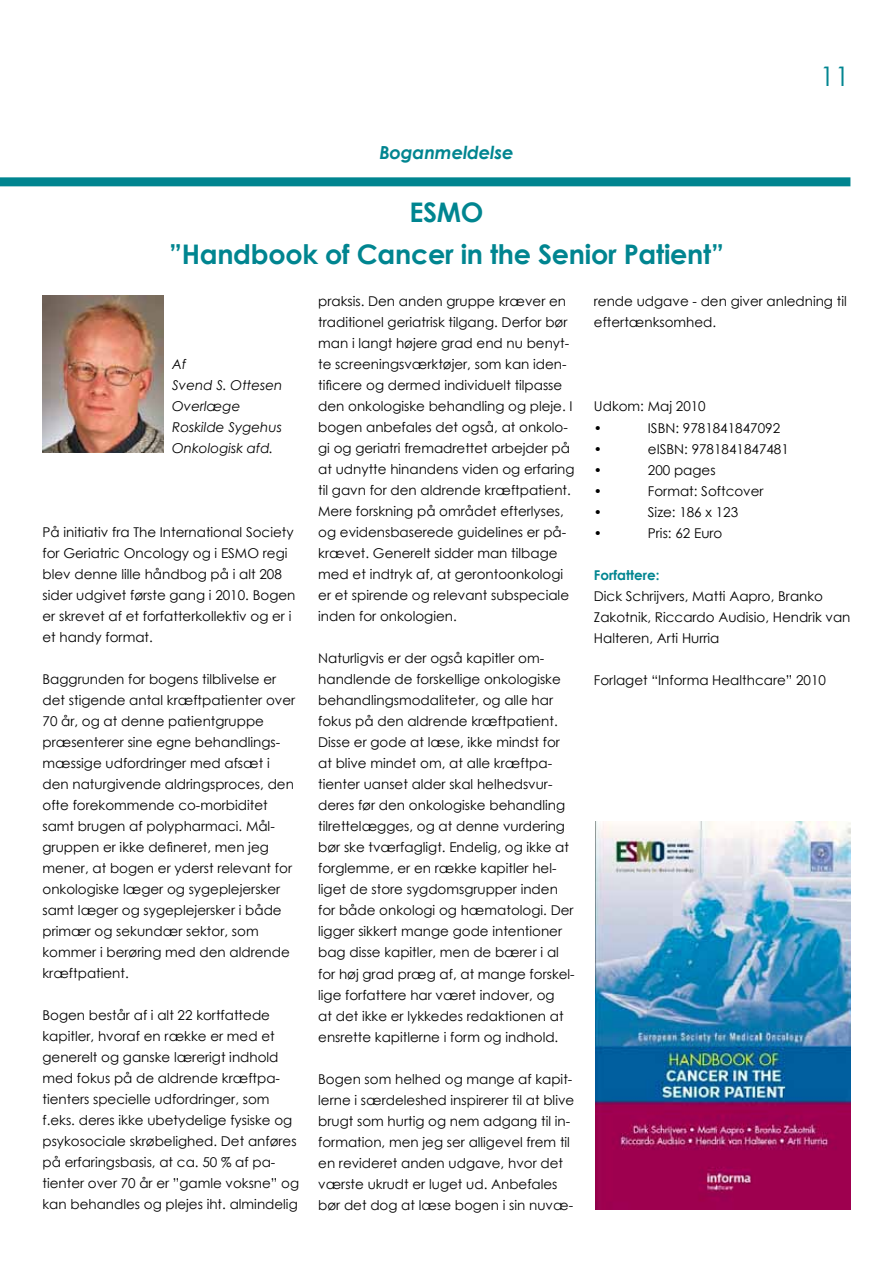
<style>
.page{position:relative;width:893px;height:1263px;background:#fff}
.page>*{position:absolute;margin:0;border:0;box-sizing:border-box;transform-origin:0 0}
.t1{font:700 27px/42px "Century Gothic";letter-spacing:-.01em;color:#008590;text-align:center}
.t2{font:27px "Century Gothic";color:#008590}
.t3{font:italic 700 18px "Century Gothic";letter-spacing:-.01em;color:#008590}
.t4{font:13.5px/21px "Century Gothic";color:#000}
.t5{font:italic 13.5px/21px "Century Gothic";color:#000}
.t6{font:700 13.5px "Century Gothic";color:#008590}
</style>
<div class="page">
<div style="left:0;top:177px;width:850px;height:9px;background:#008590"></div>
<img style="left:43px;top:296px;width:121px;height:156px">
<img style="left:595px;top:822px;width:255px;height:388px">
<h2 class="t3" style="left:379px;top:139px;width:136px">Boganmeldelse</h2>
<h1 class="t1" style="left:169px;top:190px;width:556px">ESMO<br>”Handbook of Cancer in the Senior Patient”</h1>
<h1 class="t2" style="left:820px;top:58px;width:31px">11</h1>
<p class="t5" style="left:172px;top:353px;width:112px">Af<br>Svend S. Ottesen<br>Overlæge<br>Roskilde Sygehus<br>Onkologisk afd.</p>
<p class="t4" style="left:43px;top:521px;width:254px">På initiativ fra The International Society for Geriatric Oncology og i ESMO regi blev denne lille håndbog på i alt 208 sider udgivet første gang i 2010. Bogen er skrevet af et forfatterkollektiv og er i et handy format.</p>
<p class="t4" style="left:43px;top:668px;width:254px">Baggrunden for bogens tilblivelse er det stigende antal kræftpatienter over 70 år, og at denne patientgruppe præsenterer sine egne behandlings&shy;mæssige udfordringer med afsæt i den naturgivende aldringsproces, den ofte forekommende co-morbiditet samt brugen af polypharmaci. Mål&shy;gruppen er ikke defineret, men jeg mener, at bogen er yderst relevant for onkologiske læger og sygeplejersker samt læger og sygeplejersker i både primær og sekundær sektor, som kommer i berøring med den aldrende kræftpatient.</p>
<p class="t4" style="left:43px;top:1005px;width:258px">Bogen består af i alt 22 kortfattede kapitler, hvoraf en række er med et generelt og ganske lærerigt indhold med fokus på de aldrende kræftpa&shy;tienters specielle udfordringer, som f.eks. deres ikke ubetydelige fysiske og psykosociale skrøbelighed. Det anføres på erfaringsbasis, at ca. 50 % af pa&shy;tienter over 70 år er ”gamle voksne” og kan behandles og plejes iht. almindelig</p>
<p class="t4" style="left:318px;top:291px;width:258px">praksis. Den anden gruppe kræver en traditionel geriatrisk tilgang. Derfor bør man i langt højere grad end nu benyt&shy;te screeningsværktøjer, som kan iden&shy;tificere og dermed individuelt tilpasse den onkologiske behandling og pleje. I bogen anbefales det også, at onkolo&shy;gi og geriatri fremadrettet arbejder på at udnytte hinandens viden og erfaring til gavn for den aldrende kræftpatient.<br>Mere forskning på området efterlyses, og evidensbaserede guidelines er på&shy;krævet. Generelt sidder man tilbage med et indtryk af, at gerontoonkologi er et spirende og relevant subspeciale inden for onkologien.</p>
<p class="t4" style="left:318px;top:648px;width:258px">Naturligvis er der også kapitler om&shy;handlende de forskellige onkologiske behandlingsmodaliteter, og alle har fokus på den aldrende kræftpatient.<br>Disse er gode at læse, ikke mindst for at blive mindet om, at alle kræftpa&shy;tienter uanset alder skal helhedsvur&shy;deres før den onkologiske behandling tilrettelægges, og at denne vurdering bør ske tværfagligt. Endelig, og ikke at forglemme, er en række kapitler hel&shy;liget de store sygdomsgrupper inden for både onkologi og hæmatologi. Der ligger sikkert mange gode intentioner bag disse kapitler, men de bærer i al for høj grad præg af, at mange forskel&shy;lige forfattere har været indover, og<br>at det ikke er lykkedes redaktionen at ensrette kapitlerne i form og indhold.</p>
<p class="t4" style="left:318px;top:1068px;width:258px">Bogen som helhed og mange af kapit&shy;lerne i særdeleshed inspirerer til at blive brugt som hurtig og nem adgang til in&shy;formation, men jeg ser alligevel frem til en revideret anden udgave, hvor det værste ukrudt er luget ud. Anbefales bør det dog at læse bogen i sin nuvæ-</p>
<p class="t4" style="left:594px;top:291px;width:254px">rende udgave - den giver anledning til eftertænksomhed.</p>
<p class="t4" style="left:594px;top:396px;width:113px">Udkom: Maj 2010 •</p>
<p class="t4" style="left:648px;top:417px;width:134px">ISBN: 9781841847092</p>
<p class="t4" style="left:594px;top:438px;width:10px">•</p>
<p class="t4" style="left:648px;top:438px;width:142px">eISBN: 9781841847481</p>
<p class="t4" style="left:594px;top:459px;width:10px">•</p>
<p class="t4" style="left:648px;top:459px;width:69px">200 pages</p>
<p class="t4" style="left:594px;top:480px;width:10px">•</p>
<p class="t4" style="left:648px;top:480px;width:117px">Format: Softcover</p>
<p class="t4" style="left:594px;top:501px;width:10px">•</p>
<p class="t4" style="left:648px;top:501px;width:92px">Size: 186 x 123</p>
<p class="t4" style="left:594px;top:522px;width:10px">•</p>
<p class="t4" style="left:648px;top:522px;width:76px">Pris: 62 Euro</p>
<p class="t6" style="left:594px;top:564px;width:67px">Forfattere:</p>
<p class="t4" style="left:594px;top:585px;width:258px">Dick Schrijvers, Matti Aapro, Branko<br>Zakotnik, Riccardo Audisio, Hendrik van<br>Halteren, Arti Hurria</p>
<p class="t4" style="left:594px;top:669px;width:234px">Forlaget “Informa Healthcare” 2010</p>
</div>
